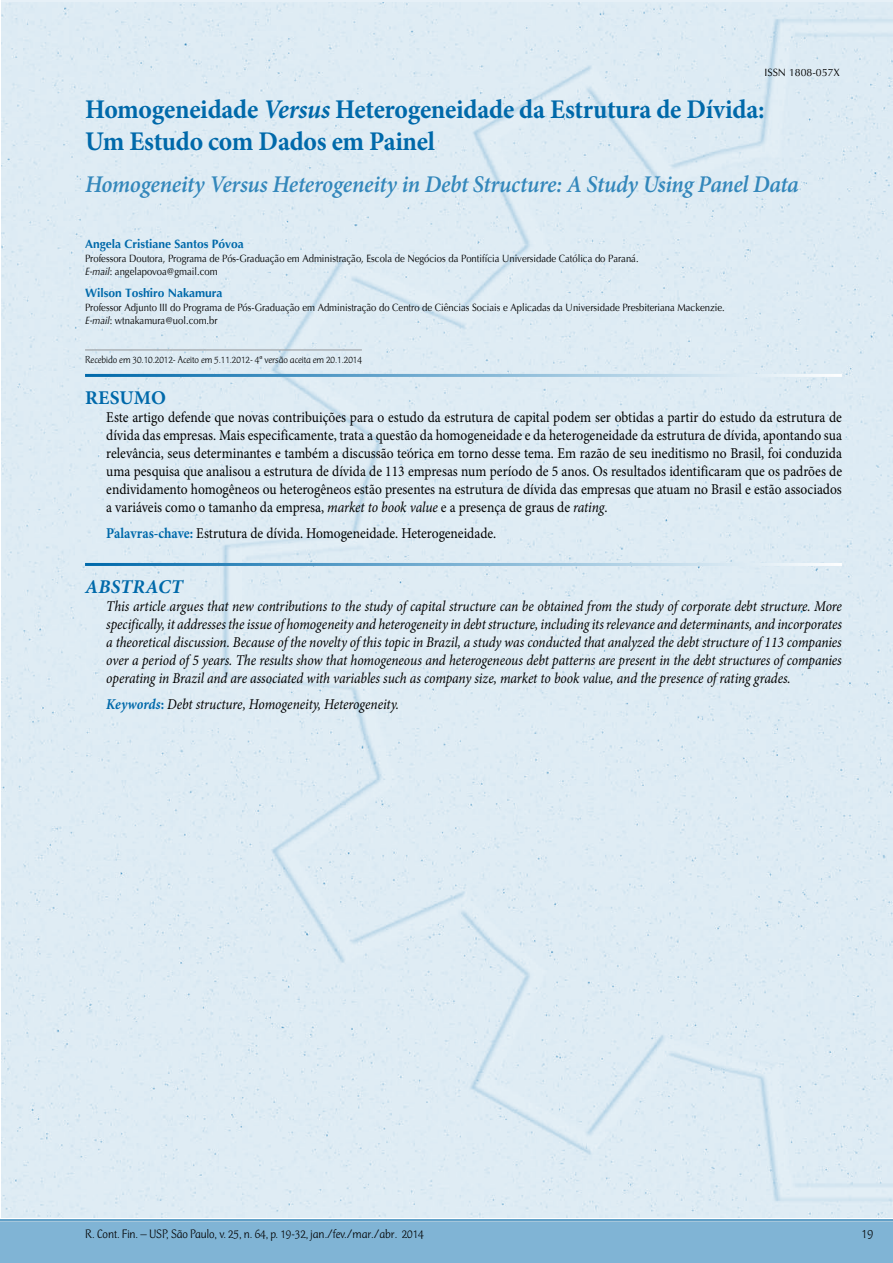
<style>
.page{position:relative;width:893px;height:1263px;background:#fff}
.page>*{position:absolute;margin:0;border:0;box-sizing:border-box;transform-origin:0 0}
.t1{font:700 27px/32.4px "Minion Pro";letter-spacing:-.01em;color:#0069aa;scale:.95 1}
.t2{font:italic 600 24px "Minion Pro";letter-spacing:-.015em;color:#3387bb;scale:.95 1}
.t3{font:italic 700 19.5px "Minion Pro";letter-spacing:.01em;color:#0069aa}
.t4{font:700 19.5px "Minion Pro";letter-spacing:.005em;color:#0069aa}
.t5{font:15px/18px "Minion Pro";color:#000;text-align:justify;scale:.9 1}
.t6{font:italic 15px/18px "Minion Pro";letter-spacing:-.005em;color:#000;text-align:justify;scale:.9 1}
.t7{font:300 13.5px "CT Mercurius Std";color:#000}
.t8{font:300 12.75px "CT Mercurius Std";color:#000}
.t9{font:700 12px "Optima";color:#0069aa}
.t10{font:10.5px/13.5px "Optima";color:#000;scale:.9 1}
.t11{font:300 10.5px "CT Mercurius Std";color:#000}
.t12{font:10.5px "Optima";color:#000}
.s1{font-style:italic}
.s2{font-weight:700;color:#0069aa}
.s3{font-weight:700;font-style:normal;color:#0069aa}
</style>
<div class="page">
<div style="left:0;top:1221px;width:893px;height:42px;background:#80b4d5"></div>
<hr style="left:0;top:1219px;width:893px;height:2px;background:#3387bb">
<div style="left:1px;top:3px;width:892px;height:1215px;background:#deecf4"></div>
<hr style="left:85px;top:350px;width:277px;height:1px;background:#939598">
<hr style="left:85px;top:374px;width:757px;height:3px;background:#fff">
<hr style="left:85px;top:563px;width:757px;height:3px;background:#fff">
<p class="t12" style="left:764px;top:66px;width:77px">ISSN 1808-057X</p>
<h1 class="t1" style="left:85px;top:93px;width:717px">Homogeneidade <span class="s1">Versus</span> Heterogeneidade da Estrutura de Dívida:<br>Um Estudo com Dados em Painel</h1>
<h2 class="t2" style="left:85px;top:167px;width:753px">Homogeneity Versus Heterogeneity in Debt Structure: A Study Using Panel Data</h2>
<p class="t9" style="left:85px;top:237px;width:160px">Angela Cristiane Santos Póvoa</p>
<p class="t10" style="left:85px;top:252px;width:617px">Professora Doutora, Programa de Pós-Graduação em Administração, Escola de Negócios da Pontifícia Universidade Católica do Paraná.<br><span class="s1">E-mail</span>: angelapovoa@gmail.com</p>
<p class="t9" style="left:85px;top:286px;width:139px">Wilson Toshiro Nakamura</p>
<p class="t10" style="left:85px;top:301px;width:712px">Professor Adjunto III do Programa de Pós-Graduação em Administração do Centro de Ciências Sociais e Aplicadas da Universidade Presbiteriana Mackenzie.<br><span class="s1">E-mail</span>: wtnakamura@uol.com.br</p>
<p class="t11" style="left:85px;top:354px;width:278px">Recebido em 30.10.2012- Aceito em 5.11.2012- 4ª versão aceita em 20.1.2014</p>
<h3 class="t4" style="left:85px;top:384px;width:82px">RESUMO</h3>
<p class="t5" style="left:106px;top:408px;width:819px">Este artigo defende que novas contribuições para o estudo da estrutura de capital podem ser obtidas a partir do estudo da estrutura de dívida das empresas. Mais especificamente, trata a questão da homogeneidade e da heterogeneidade da estrutura de dívida, apontando sua relevância, seus determinantes e também a discussão teórica em torno desse tema. Em razão de seu ineditismo no Brasil, foi conduzida uma pesquisa que analisou a estrutura de dívida de 113 empresas num período de 5 anos. Os resultados identificaram que os padrões de endividamento homogêneos ou heterogêneos estão presentes na estrutura de dívida das empresas que atuam no Brasil e estão associados a variáveis como o tamanho da empresa, <span class="s1">market to book value</span> e a presença de graus de <span class="s1">rating</span>.</p>
<p class="t5" style="left:106px;top:524px;width:435px"><span class="s2">Palavras-chave:</span> Estrutura de dívida. Homogeneidade. Heterogeneidade.</p>
<h3 class="t3" style="left:85px;top:573px;width:99px">ABSTRACT</h3>
<p class="t6" style="left:106px;top:597px;width:819px">This article argues that new contributions to the study of capital structure can be obtained from the study of corporate debt structure. More specifically, it addresses the issue of homogeneity and heterogeneity in debt structure, including its relevance and determinants, and incorporates a theoretical discussion. Because of the novelty of this topic in Brazil, a study was conducted that analyzed the debt structure of 113 companies over a period of 5 years. The results show that homogeneous and heterogeneous debt patterns are present in the debt structures of companies operating in Brazil and are associated with variables such as company size, market to book value, and the presence of rating grades.</p>
<p class="t6" style="left:106px;top:695px;width:327px"><span class="s2">Keywords</span><span class="s3">:</span> Debt structure, Homogeneity, Heterogeneity.</p>
<p class="t8" style="left:85px;top:1227px;width:340px">R. Cont. Fin. – USP, São Paulo, v. 25, n. 64, p. 19-32, jan./fev./mar./abr. 2014</p>
<p class="t7" style="left:861px;top:1227px;width:13px">19</p>
</div>
